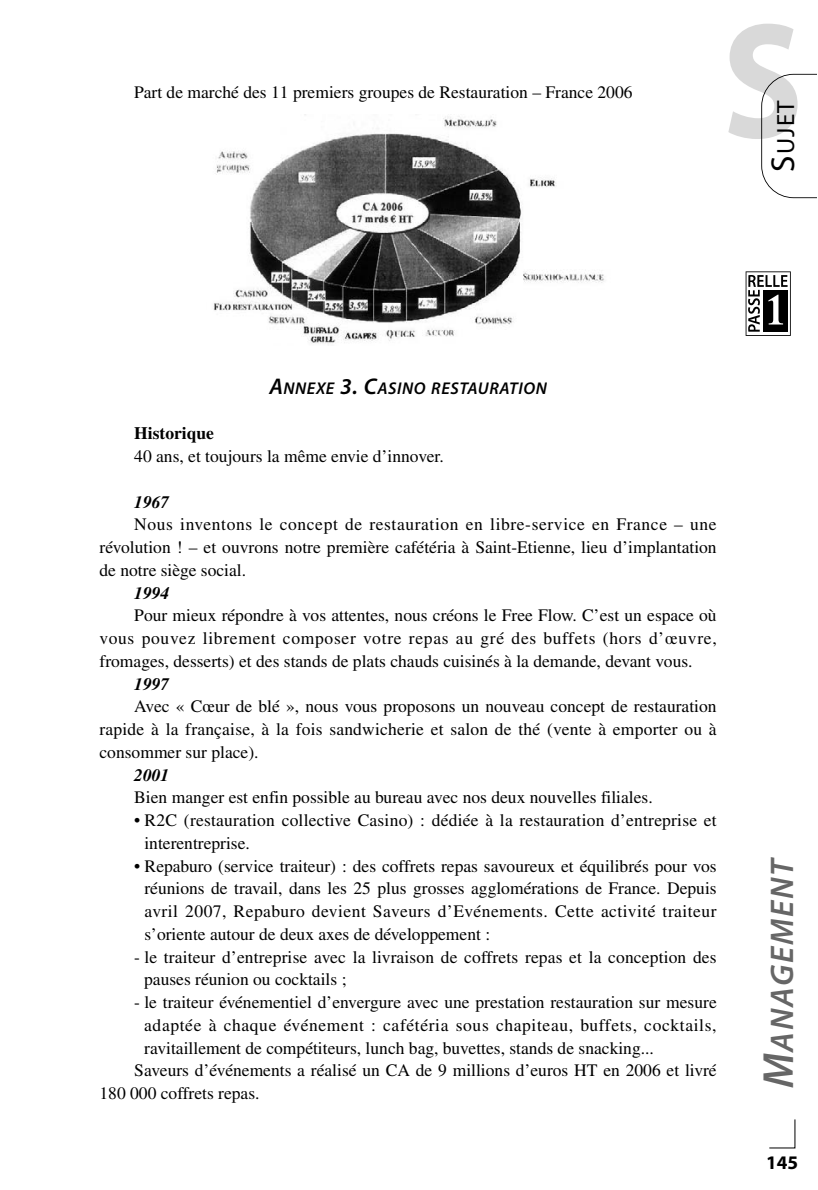
<style>
.page{position:relative;width:818px;height:1190px;background:#fff}
.page>*{position:absolute;margin:0;border:0;box-sizing:border-box;transform-origin:0 0}
.t1{font:italic 600 32.9px "Myriad Pro";letter-spacing:.055em;color:#666}
.t2{font:24.85px "Myriad Pro";color:#000}
.t3{font:700 19.25px "Myriad Pro";color:#000}
.t4{font:17.5px/22.8px "Times LT Std";color:#000;text-align:justify}
.t5{font:17.5px "Times LT Std";letter-spacing:.035em;color:#000}
.t6{font:italic 700 17.5px "Times LT Std";color:#000}
.t7{font:700 17.5px "Times LT Std";color:#000}
.t8{font:italic 600 17.15px "Myriad Pro";letter-spacing:.035em;color:#000}
.s1{font-size:33.25px}
.s2{font-size:22.75px}
.s3{font-size:43.75px}
</style>
<div class="page">
<svg style="left:769px;top:1119px;width:26px;height:30px"></svg>
<svg style="left:728px;top:24px;width:88px;height:174px"></svg>
<svg style="left:745px;top:271px;width:45px;height:65px"></svg>
<img style="left:213px;top:116px;width:391px;height:228px">
<p class="t4" style="left:134px;top:83px;width:499px">Part de marché des 11 premiers groupes de Restauration – France 2006</p>
<h2 class="t2" style="left:770px;top:172px;width:73px;rotate:-90deg"><span class="s1">S</span>UJET</h2>
<p class="t8" style="left:269px;top:378px;width:279px"><span class="s2">A</span>NNEXE <span class="s2">3. C</span>ASINO RESTAURATION</p>
<p class="t7" style="left:134px;top:428px;width:81px">Historique</p>
<p class="t4" style="left:134px;top:447px;width:311px">40 ans, et toujours la même envie d’innover.</p>
<p class="t6" style="left:134px;top:495px;width:36px">1967</p>
<p class="t4" style="left:99px;top:515px;width:618px;text-indent:35px">Nous inventons le concept de restauration en libre-service en France – une révolution ! – et ouvrons notre première cafétéria à Saint-Etienne, lieu d’implantation de notre siège social.</p>
<p class="t6" style="left:134px;top:586px;width:36px">1994</p>
<p class="t4" style="left:99px;top:606px;width:618px;text-indent:35px">Pour mieux répondre à vos attentes, nous créons le Free Flow. C’est un espace où vous pouvez librement composer votre repas au gré des buffets (hors d’œuvre, fromages, desserts) et des stands de plats chauds cuisinés à la demande, devant vous.</p>
<p class="t6" style="left:134px;top:677px;width:36px">1997</p>
<p class="t4" style="left:99px;top:697px;width:618px;text-indent:35px">Avec « Cœur de blé », nous vous proposons un nouveau concept de restauration rapide à la française, à la fois sandwicherie et salon de thé (vente à emporter ou à consommer sur place).</p>
<p class="t6" style="left:134px;top:768px;width:36px">2001</p>
<p class="t4" style="left:134px;top:788px;width:520px">Bien manger est enfin possible au bureau avec nos deux nouvelles filiales.</p>
<p class="t4" style="left:144px;top:811px;width:573px;text-indent:-10px">• R2C (restauration collective Casino) : dédiée à la restauration d’entreprise et interentreprise.</p>
<p class="t4" style="left:144px;top:856px;width:573px;text-indent:-10px">• Repaburo (service traiteur) : des coffrets repas savoureux et équilibrés pour vos réunions de travail, dans les 25 plus grosses agglomérations de France. Depuis avril 2007, Repaburo devient Saveurs d’Evénements. Cette activité traiteur s’oriente autour de deux axes de développement :</p>
<p class="t4" style="left:144px;top:947px;width:573px;text-indent:-10px">- le traiteur d’entreprise avec la livraison de coffrets repas et la conception des pauses réunion ou cocktails ;</p>
<p class="t4" style="left:134px;top:993px;width:583px">- le traiteur événementiel d’envergure avec une prestation restauration sur mesure</p>
<p class="t5" style="left:144px;top:1019px;width:573px">adaptée à chaque événement : cafétéria sous chapiteau, buffets, cocktails,</p>
<p class="t4" style="left:144px;top:1038px;width:511px">ravitaillement de compétiteurs, lunch bag, buvettes, stands de snacking...</p>
<p class="t4" style="left:134px;top:1061px;width:583px">Saveurs d’événements a réalisé un CA de 9 millions d’euros HT en 2006 et livré</p>
<p class="t4" style="left:99px;top:1084px;width:161px">180 000 coffrets repas.</p>
<h1 class="t1" style="left:762px;top:1088px;width:231px;rotate:-90deg"><span class="s3">M</span>ANAGEMENT</h1>
<p class="t3" style="left:765px;top:1151px;width:34px">145</p>
</div>
